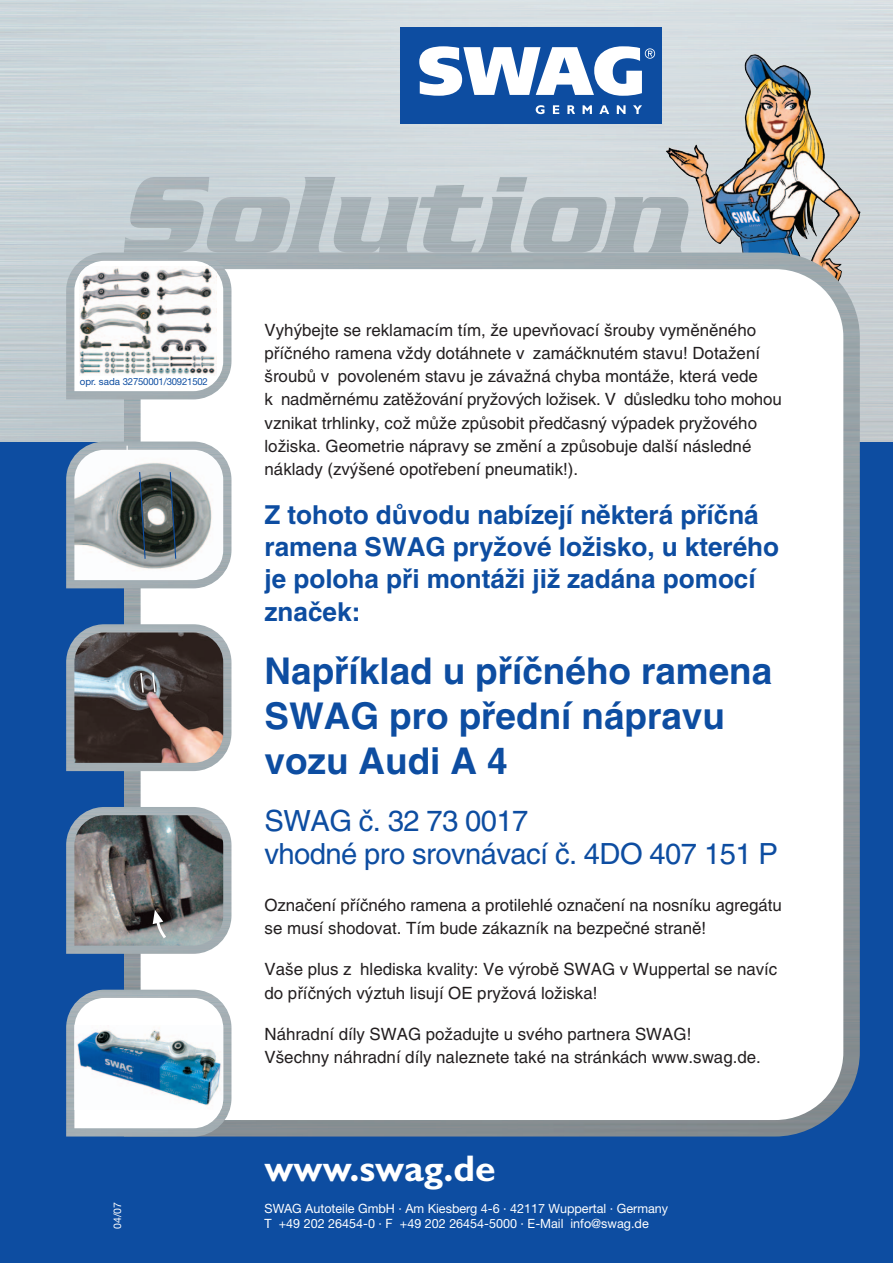
<style>
.page{position:relative;width:894px;height:1263px;background:#fff}
.page>*{position:absolute;margin:0;border:0;box-sizing:border-box;transform-origin:0 0}
.t1{font:700 37.2px "Gill Sans";color:#fff}
.t2{font:700 36px/45px "H Central";color:#0d4da1}
.t3{font:28.5px/33px "H Central";letter-spacing:-.02em;color:#0d4da1}
.t4{font:700 25.5px/32.2px "H Central";color:#0d4da1}
.t5{font:16.5px/23.2px "H Central";color:#231f20}
.t6{font:12.75px/15.8px "Helvetica Neue";color:#fff}
.t7{font:10.5px "Helvetica Neue";color:#fff}
.t8{font:9.75px "Helvetica Neue";letter-spacing:-.02em;color:#0d4da1}
</style>
<div class="page">
<img style="left:0;top:0;width:893px;height:442px">
<div style="left:0;top:442px;width:893px;height:821px;background:#0d4da1"></div>
<img style="left:124px;top:253px;width:736px;height:884px">
<div style="left:141px;top:269px;width:702px;height:851px;background:#fff"></div>
<div style="left:400px;top:27px;width:261px;height:97px;background:#0d4da1"></div>
<svg style="left:419px;top:46px;width:236px;height:50px"></svg>
<svg style="left:536px;top:105px;width:9px;height:9px"></svg>
<svg style="left:553px;top:105px;width:6px;height:9px"></svg>
<svg style="left:567px;top:105px;width:8px;height:9px"></svg>
<svg style="left:583px;top:105px;width:9px;height:9px"></svg>
<svg style="left:599px;top:105px;width:10px;height:9px"></svg>
<svg style="left:617px;top:105px;width:9px;height:9px"></svg>
<svg style="left:633px;top:105px;width:9px;height:9px"></svg>
<img style="left:124px;top:177px;width:85px;height:75px">
<img style="left:207px;top:197px;width:79px;height:55px">
<img style="left:286px;top:177px;width:49px;height:75px">
<img style="left:334px;top:197px;width:85px;height:55px">
<img style="left:419px;top:185px;width:59px;height:67px">
<img style="left:478px;top:177px;width:49px;height:75px">
<img style="left:523px;top:197px;width:78px;height:55px">
<img style="left:601px;top:197px;width:88px;height:55px">
<img style="left:66px;top:253px;width:165px;height:146px">
<svg style="left:74px;top:261px;width:149px;height:130px"></svg>
<img style="left:80px;top:266px;width:137px;height:109px">
<img style="left:66px;top:442px;width:165px;height:146px">
<img style="left:74px;top:450px;width:149px;height:130px">
<svg style="left:138px;top:471px;width:8px;height:89px"></svg>
<svg style="left:169px;top:471px;width:8px;height:89px"></svg>
<img style="left:66px;top:624px;width:165px;height:147px">
<img style="left:74px;top:633px;width:149px;height:130px">
<svg style="left:139px;top:671px;width:6px;height:23px"></svg>
<svg style="left:151px;top:671px;width:6px;height:23px"></svg>
<img style="left:66px;top:807px;width:165px;height:147px">
<img style="left:74px;top:815px;width:149px;height:131px">
<svg style="left:153px;top:910px;width:16px;height:31px"></svg>
<img style="left:66px;top:990px;width:165px;height:147px">
<svg style="left:74px;top:998px;width:149px;height:130px;background:#f7f8f8"></svg>
<img style="left:75px;top:1026px;width:148px;height:83px">
<p class="t8" style="left:80px;top:378px;width:130px">opr. sada 32750001/30921502</p>
<p class="t7" style="left:114px;top:1229px;width:28px;rotate:-90deg">04/07</p>
<p class="t5" style="left:265px;top:320px;width:519px">Vyh˘bejte se reklamacím tím, Ïe upevÀovací ‰rouby vymûnûného pfiíãného ramena vÏdy dotáhnete v zamáãknutém stavu! DotaÏení ‰roubÛ v povoleném stavu je závaÏná chyba montáÏe, která vede<br>k nadmûrnému zatûÏování pryÏov˘ch loÏisek. V dÛsledku toho mohou vznikat trhlinky, coÏ mÛÏe zpÛsobit pfiedãasn˘ v˘padek pryÏového loÏiska. Geometrie nápravy se zmûní a zpÛsobuje dal‰í následné náklady (zv˘‰ené opotfiebení pneumatik!).</p>
<h3 class="t4" style="left:265px;top:502px;width:516px">Z tohoto dÛvodu nabízejí nûkterá pfiíãná ramena SWAG pryÏové loÏisko, u kterého je poloha pfii montáÏi jiÏ zadána pomocí znaãek:</h3>
<h2 class="t2" style="left:265px;top:652px;width:509px">Napfiíklad u pfiíãného ramena<br>SWAG pro pfiední nápravu vozu Audi A 4</h2>
<h3 class="t3" style="left:265px;top:807px;width:515px">SWAG ã. 32 73 0017<br>vhodné pro srovnávací ã. 4DO 407 151 P</h3>
<p class="t5" style="left:265px;top:895px;width:519px">Oznaãení pfiíãného ramena a protilehlé oznaãení na nosníku agregátu se musí shodovat. Tím bude zákazník na bezpeãné stranû!</p>
<p class="t5" style="left:265px;top:960px;width:514px">Va‰e plus z hlediska kvality: Ve v˘robû SWAG v Wuppertal se navíc do pfiíãn˘ch v˘ztuh lisují OE pryÏová loÏiska!</p>
<p class="t5" style="left:265px;top:1024px;width:498px">Náhradní díly SWAG poÏadujte u svého partnera SWAG!<br>V‰echny náhradní díly naleznete také na stránkách www.swag.de.</p>
<h1 class="t1" style="left:265px;top:1156px;width:233px">www.swag.de</h1>
<p class="t6" style="left:265px;top:1201px;width:405px">SWAG Autoteile GmbH · Am Kiesberg 4-6 · 42117 Wuppertal · Germany<br>T +49 202 26454-0 · F +49 202 26454-5000 · E-Mail info@swag.de</p>
</div>
